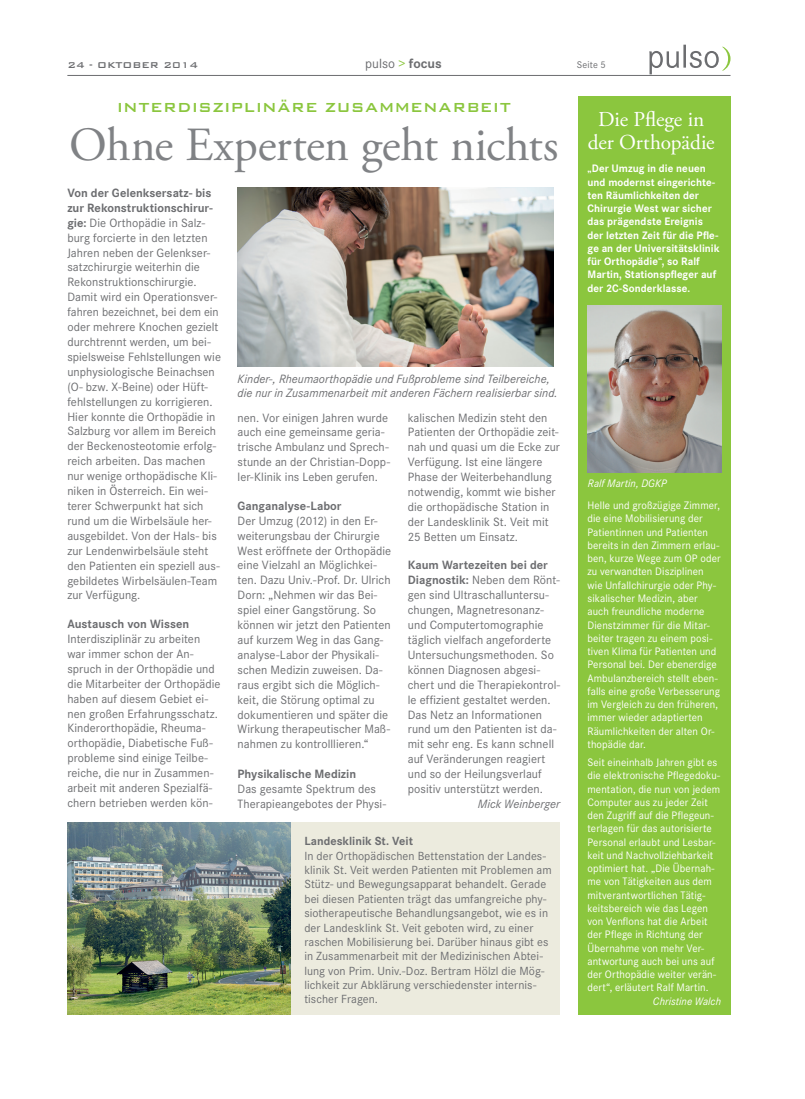
<style>
.page{position:relative;width:805px;height:1099px;background:#fff}
.page>*{position:absolute;margin:0;border:0;box-sizing:border-box;transform-origin:0 0}
.t1{font:47.5px "Adobe Garamond Pro";letter-spacing:-.005em;color:#808285}
.t2{font:21.25px/23.1px "Adobe Garamond Pro";letter-spacing:-.005em;color:#fff;text-align:center}
.t3{font:500 17.5px "Bank Gothic BT";letter-spacing:.025em;color:#8bc63e}
.t4{font:13.75px "Corporate S";color:#6c6d70}
.t5{font:12.5px/14.9px "Corporate S";letter-spacing:.005em;color:#6c6d70}
.t6{font:italic 12.5px/14.9px "Corporate S";letter-spacing:.005em;color:#6c6d70}
.t7{font:700 12.5px "Corporate S";color:#6c6d70}
.t8{font:12.25px/14.4px "Corporate S";letter-spacing:.005em;color:#6c6d70}
.t9{font:700 12.25px "Corporate S";color:#6c6d70}
.t10{font:11.25px/13.2px "Corporate S";letter-spacing:.01em;color:#fff}
.t11{font:700 11.25px/13.2px "Corporate S";letter-spacing:.005em;color:#fff}
.t12{font:italic 11.25px "Corporate S";letter-spacing:.005em;color:#fff}
.t13{font:500 11.25px "Bank Gothic BT";color:#6c6d70}
.t14{font:10px "Corporate S";letter-spacing:.01em;color:#6c6d70}
.s1{color:#8bc63e}
.s2{font-weight:700}
</style>
<div class="page">
<svg style="left:649px;top:45px;width:81px;height:29px"></svg>
<hr style="left:67px;top:75px;width:663px;height:1px;background:#6c6d70">
<div style="left:578px;top:96px;width:152px;height:918px;background:#8bc63e"></div>
<img style="left:587px;top:305px;width:133px;height:167px">
<img style="left:237px;top:188px;width:316px;height:178px">
<div style="left:67px;top:822px;width:493px;height:192px;background:#ecebde"></div>
<img style="left:67px;top:822px;width:224px;height:192px">
<p class="t13" style="left:67px;top:59px;width:132px">24 - OKTOBER 2014</p>
<p class="t4" style="left:365px;top:56px;width:78px">pulso <span class="s1">&gt;</span> <span class="s2">focus</span></p>
<h3 class="t3" style="left:117px;top:98px;width:395px">INTERDISZIPLINÄRE ZUSAMMENARBEIT</h3>
<h1 class="t1" style="left:69px;top:117px;width:490px">Ohne Experten geht nichts</h1>
<p class="t5" style="left:67px;top:185px;width:155px"><span class="s2">Von der Gelenksersatz- bis zur Rekonstruktionschirur&shy;gie:</span> Die Orthopädie in Salz&shy;burg forcierte in den letzten<br>Jahren neben der Gelenkser&shy;satzchirurgie weiterhin die<br>Rekonstruktionschirurgie.<br>Damit wird ein Operationsver&shy;fahren bezeichnet, bei dem ein oder mehrere Knochen gezielt durchtrennt werden, um bei&shy;spielsweise Fehlstellungen wie unphysiologische Beinachsen (O- bzw. X-Beine) oder Hüft&shy;fehlstellungen zu korrigieren.<br>Hier konnte die Orthopädie in<br>Salzburg vor allem im Bereich der Beckenosteotomie erfolg&shy;reich arbeiten. Das machen nur wenige orthopädische Kli&shy;niken in Österreich. Ein wei&shy;terer Schwerpunkt hat sich rund um die Wirbelsäule her&shy;ausgebildet. Von der Hals- bis zur Lendenwirbelsäule steht den Patienten ein speziell aus&shy;gebildetes Wirbelsäulen-Team zur Verfügung.</p>
<p class="t7" style="left:67px;top:616px;width:123px">Austausch von Wissen</p>
<p class="t5" style="left:67px;top:631px;width:154px">Interdisziplinär zu arbeiten war immer schon der An&shy;spruch in der Orthopädie und die Mitarbeiter der Orthopädie haben auf diesem Gebiet ei&shy;nen großen Erfahrungsschatz.<br>Kinderorthopädie, Rheuma&shy;orthopädie, Diabetische Fuß&shy;probleme sind einige Teilbe&shy;reiche, die nur in Zusammen&shy;arbeit mit anderen Spezialfä&shy;chern betrieben werden kön-</p>
<p class="t6" style="left:237px;top:371px;width:321px">Kinder-, Rheumaorthopädie und Fußprobleme sind Teilbereiche, die nur in Zusammenarbeit mit anderen Fächern realisierbar sind.</p>
<p class="t5" style="left:237px;top:410px;width:154px">nen. Vor einigen Jahren wurde auch eine gemeinsame geria&shy;trische Ambulanz und Sprech&shy;stunde an der Christian-Dopp&shy;ler-Klinik ins Leben gerufen.</p>
<p class="t7" style="left:237px;top:498px;width:105px">Ganganalyse-Labor</p>
<p class="t5" style="left:237px;top:513px;width:155px">Der Umzug (2012) in den Er&shy;weiterungsbau der Chirurgie<br>West eröffnete der Orthopädie eine Vielzahl an Möglichkei&shy;ten. Dazu Univ.-Prof. Dr. Ulrich<br>Dorn: „Nehmen wir das Bei&shy;spiel einer Gangstörung. So können wir jetzt den Patienten auf kurzem Weg in das Gang&shy;analyse-Labor der Physikali&shy;schen Medizin zuweisen. Da&shy;raus ergibt sich die Möglich&shy;keit, die Störung optimal zu dokumentieren und später die<br>Wirkung therapeutischer Maß&shy;nahmen zu kontrolllieren.“</p>
<p class="t7" style="left:237px;top:766px;width:120px">Physikalische Medizin</p>
<p class="t5" style="left:237px;top:781px;width:150px">Das gesamte Spektrum des<br>Therapieangebotes der Physi-</p>
<p class="t5" style="left:407px;top:410px;width:153px">kalischen Medizin steht den<br>Patienten der Orthopädie zeit&shy;nah und quasi um die Ecke zur<br>Verfügung. Ist eine längere<br>Phase der Weiterbehandlung notwendig, kommt wie bisher die orthopädische Station in der Landesklinik St. Veit mit<br>25 Betten um Einsatz.</p>
<p class="t5" style="left:407px;top:558px;width:154px"><span class="s2">Kaum Wartezeiten bei der<br>Diagnostik:</span> Neben dem Rönt&shy;gen sind Ultraschalluntersu&shy;chungen, Magnetresonanz&shy;und Computertomographie täglich vielfach angeforderte<br>Untersuchungsmethoden. So können Diagnosen abgesi&shy;chert und die Therapiekontrol&shy;le effizient gestaltet werden.<br>Das Netz an Informationen rund um den Patienten ist da&shy;mit sehr eng. Es kann schnell auf Veränderungen reagiert und so der Heilungsverlauf positiv unterstützt werden.</p>
<p class="t6" style="left:477px;top:796px;width:84px">Mick Weinberger</p>
<p class="t9" style="left:304px;top:834px;width:110px">Landesklinik St. Veit</p>
<p class="t8" style="left:304px;top:848px;width:249px">In der Orthopädischen Bettenstation der Landes&shy;klinik St. Veit werden Patienten mit Problemen am Stütz- und Bewegungsapparat behandelt. Gerade bei diesen Patienten trägt das umfangreiche phy&shy;siotherapeutische Behandlungsangebot, wie es in der Landesklink St. Veit geboten wird, zu einer raschen Mobilisierung bei. Darüber hinaus gibt es in Zusammenarbeit mit der Medizinischen Abtei&shy;lung von Prim. Univ.-Doz. Bertram Hölzl die Mög&shy;lichkeit zur Abklärung verschiedenster internis&shy;tischer Fragen.</p>
<p class="t14" style="left:576px;top:59px;width:30px">Seite 5</p>
<h2 class="t2" style="left:587px;top:108px;width:128px">Die Pflege in der Orthopädie</h2>
<p class="t11" style="left:587px;top:162px;width:134px">„Der Umzug in die neuen und modernst eingerichte&shy;ten Räumlichkeiten der<br>Chirurgie West war sicher das prägendste Ereignis der letzten Zeit für die Pfle&shy;ge an der Universitätsklinik für Orthopädie“, so Ralf<br>Martin, Stationspfleger auf der 2C-Sonderklasse.</p>
<p class="t12" style="left:587px;top:476px;width:80px">Ralf Martin, DGKP</p>
<p class="t10" style="left:587px;top:499px;width:135px">Helle und großzügige Zimmer, die eine Mobilisierung der<br>Patientinnen und Patienten bereits in den Zimmern erlau&shy;ben, kurze Wege zum OP oder zu verwandten Disziplinen wie Unfallchirurgie oder Phy&shy;sikalischer Medizin, aber auch freundliche moderne<br>Dienstzimmer für die Mitar&shy;beiter tragen zu einem posi&shy;tiven Klima für Patienten und<br>Personal bei. Der ebenerdige<br>Ambulanzbereich stellt eben&shy;falls eine große Verbesserung im Vergleich zu den früheren, immer wieder adaptierten<br>Räumlichkeiten der alten Or&shy;thopädie dar.</p>
<p class="t10" style="left:587px;top:755px;width:134px">Seit eineinhalb Jahren gibt es die elektronische Pflegedoku&shy;mentation, die nun von jedem<br>Computer aus zu jeder Zeit den Zugriff auf die Pflegeun&shy;terlagen für das autorisierte<br>Personal erlaubt und Lesbar&shy;keit und Nachvollziehbarkeit optimiert hat. „Die Übernah&shy;me von Tätigkeiten aus dem mitverantwortlichen Tätig&shy;keitsbereich wie das Legen von Venflons hat die Arbeit der Pflege in Richtung der<br>Übernahme von mehr Ver&shy;antwortung auch bei uns auf der Orthopädie weiter verän&shy;dert“, erläutert Ralf Martin.</p>
<p class="t12" style="left:652px;top:994px;width:70px">Christine Walch</p>
</div>
